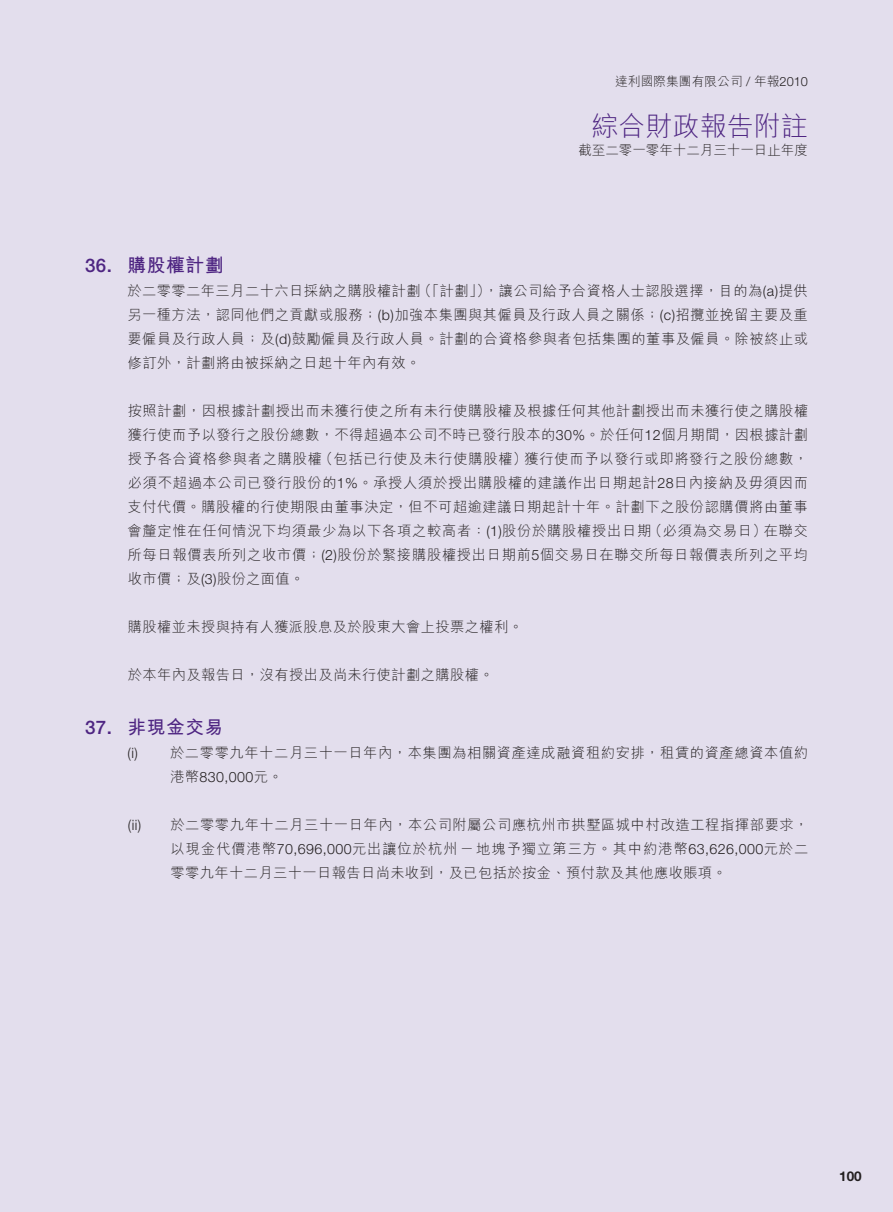
<style>
.page{position:relative;width:893px;height:1212px;background:#e3deed}
.page>*{position:absolute;margin:0;border:0;box-sizing:border-box;transform-origin:0 0}
.t1{font:300 27px "M Hei HK";color:#4e2582}
.t2{font:700 18.75px "M Hei HK";letter-spacing:.03em;color:#4e2582}
.t3{font:500 18.75px "Helvetica Neue LT Std";color:#4e2582}
.t4{font:300 14.25px/24px "M Hei HK";letter-spacing:.04em;color:#231f20}
.t5{font:300 14.25px "Helvetica Neue LT Std";letter-spacing:.03em;color:#231f20}
.t6{font:300 13.5px "M Hei HK";color:#231f20}
.t7{font:700 13.5px "Helvetica Neue LT Std";color:#231f20}
.t8{font:300 12.75px "M Hei HK";color:#231f20}
.s1{font-family:"Helvetica Neue LT Std"}
.s2{font-family:"M Hei HK"}
</style>
<div class="page">
<p class="t8" style="left:615px;top:72px;width:194px">達利國際集團有限公司 <span class="s1">/</span> 年報<span class="s1">2010</span></p>
<h1 class="t1" style="left:592px;top:107px;width:217px">綜合財政報告附註</h1>
<p class="t6" style="left:578px;top:141px;width:231px">截至二零一零年十二月三十一日止年度</p>
<h2 class="t3" style="left:85px;top:254px;width:29px">36.</h2>
<h2 class="t3" style="left:85px;top:716px;width:29px">37.</h2>
<h2 class="t2" style="left:128px;top:251px;width:97px">購股權計劃</h2>
<p class="t4" style="left:418px;top:278px;width:75px">（「計劃」）</p>
<p class="t4" style="left:484px;top:278px;width:325px">，讓公司給予合資格人士認股選擇，目的為 <span class="s1">)a(</span> 提供</p>
<p class="t4" style="left:127px;top:278px;width:682px">於二零零二年三月二十六日採納之購股權計劃<br>另一種方法，認同他們之貢獻或服務；<span class="s1">(b)</span>加強本集團與其僱員及行政人員之關係；<span class="s1">( )c</span> 招攬並挽留主要及重要僱員及行政人員；及 <span class="s1">d( )</span>鼓勵僱員及行政人員。計劃的合資格參與者包括集團的董事及僱員。除被終止或修訂外，計劃將由被採納之日起十年內有效。</p>
<p class="t4" style="left:128px;top:398px;width:682px;text-align:right">按照計劃，因根據計劃授出而未獲行使之所有未行使購股權及根據任何其他計劃授出而未獲行使之購股權獲行使而予以發行之股份總數，不得超過本公司不時已發行股本的<span class="s1">30%</span>。於任何<span class="s1">12</span>個月期間，因根據計劃獲行使而予以發行或即將發行之股份總數，</p>
<p class="t4" style="left:128px;top:446px;width:196px">授予各合資格參與者之購股權</p>
<p class="t4" style="left:128px;top:470px;width:682px">必須不超過本公司已發行股份的<span class="s1">1%</span>。承授人須於授出購股權的建議作出日期起計<span class="s1">28</span>日內接納及毋須因而</p>
<p class="t4" style="left:128px;top:494px;width:682px">支付代價。購股權的行使期限由董事決定，但不可超逾建議日期起計十年。計劃下之股份認購價將由董事</p>
<p class="t4" style="left:764px;top:518px;width:46px">在聯交</p>
<p class="t4" style="left:319px;top:446px;width:210px">（包括已行使及未行使購股權）</p>
<p class="t4" style="left:128px;top:518px;width:682px">會釐定惟在任何情況下均須最少為以下各項之較高者： <span class="s1">)1(</span> 股份於購股權授出日期<br>所每日報價表所列之收市價；<span class="s1">( )2</span> 股份於緊接購股權授出日期前<span class="s1">5</span>個交易日在聯交所每日報價表所列之平均收市價；及 <span class="s1">)3(</span> 股份之面值。</p>
<p class="t4" style="left:128px;top:614px;width:397px">購股權並未授與持有人獲派股息及於股東大會上投票之權利。</p>
<p class="t4" style="left:128px;top:662px;width:367px">於本年內及報告日，沒有授出及尚未行使計劃之購股權。</p>
<h2 class="t2" style="left:128px;top:713px;width:97px">非現金交易</h2>
<p class="t4" style="left:648px;top:518px;width:120px">（必須為交易日）</p>
<p class="t5" style="left:128px;top:744px;width:12px">)i(</p>
<p class="t5" style="left:128px;top:816px;width:15px">)i i(</p>
<p class="t4" style="left:170px;top:740px;width:640px">於二零零九年十二月三十一日年內，本集團為相關資產達成融資租約安排，租賃的資產總資本值約</p>
<p class="t5" style="left:170px;top:768px;width:114px"><span class="s2">港幣</span>830,000<span class="s2">元。</span></p>
<p class="t4" style="left:170px;top:812px;width:640px">於二零零九年十二月三十一日年內，本公司附屬公司應杭州市拱墅區城中村改造工程指揮部要求，</p>
<p class="t4" style="left:171px;top:836px;width:639px">以現金代價港幣<span class="s1">70,696,000</span>元出讓位於杭州－地塊予獨立第三方。其中約港幣<span class="s1">63,626,000</span>元於二零零九年十二月三十一日報告日尚未收到，及已包括於按金、預付款及其他應收賬項。</p>
<p class="t7" style="left:839px;top:1167px;width:24px">100</p>
</div>
